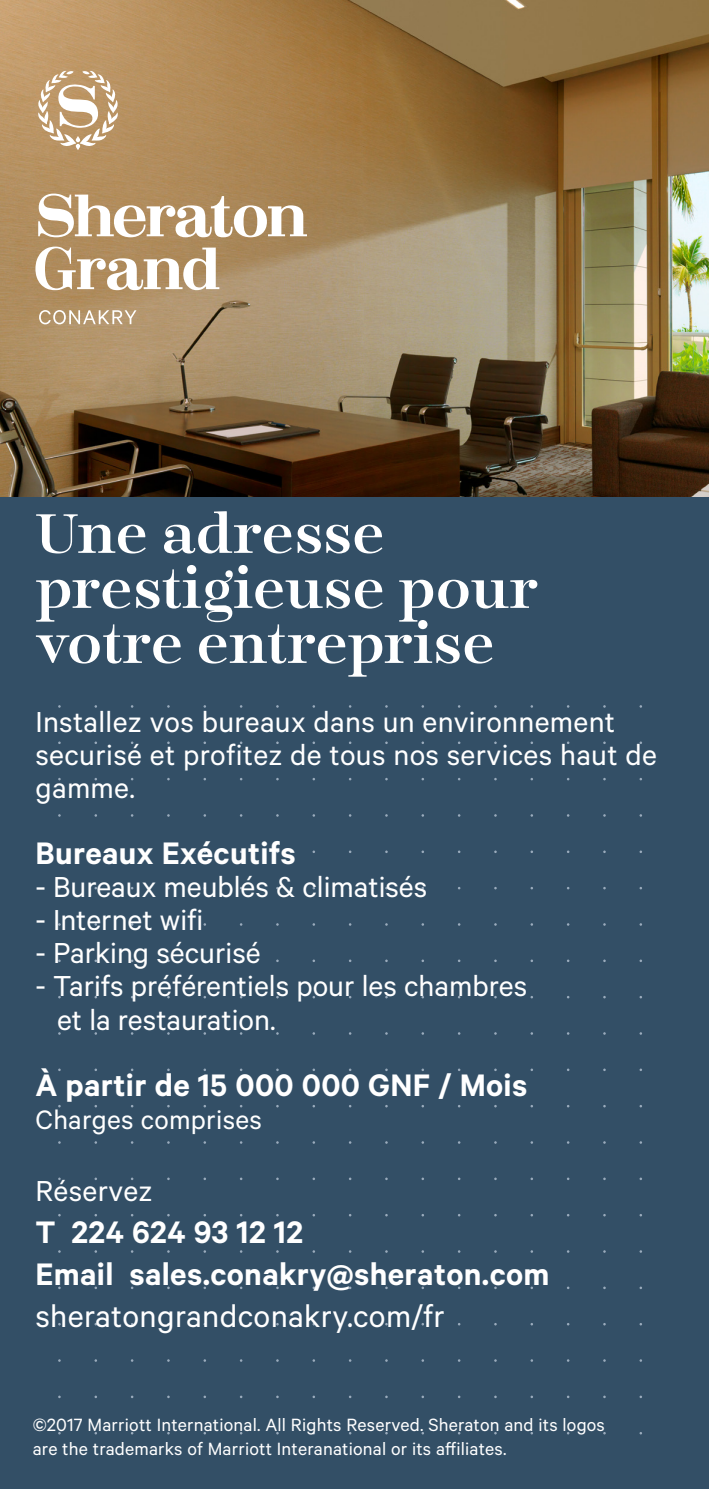
<style>
.page{position:relative;width:709px;height:1489px;background:#fff}
.page>*{position:absolute;margin:0;border:0;box-sizing:border-box;transform-origin:0 0}
.t1{font:55px/55px "Encorpada Sheraton";letter-spacing:.005em;color:#fff}
.t2{font:600 35px "Calibre";letter-spacing:.01em;color:#fff}
.t3{font:35px "Calibre";letter-spacing:.01em;color:#fff}
.t4{font:32.5px/33px "Calibre";color:#fff}
.t5{font:30px "Calibre";letter-spacing:.01em;color:#fff}
.t6{font:20px/24px "Calibre";letter-spacing:.01em;color:#fff}
</style>
<div class="page">
<div style="left:0;top:0;width:709px;height:1488px;background:#334f66"></div>
<img style="left:0;top:0;width:709px;height:496px">
<svg style="left:39px;top:310px;width:97px;height:14px"></svg>
<svg style="left:38px;top:193px;width:107px;height:44px;background:#d0ba9e"></svg>
<svg style="left:147px;top:196px;width:120px;height:41px;background:#ccb79b"></svg>
<svg style="left:268px;top:205px;width:39px;height:31px"></svg>
<svg style="left:38px;top:71px;width:80px;height:79px;background:#ceb290"></svg>
<svg style="left:35px;top:246px;width:108px;height:44px;background:#cab394"></svg>
<svg style="left:144px;top:247px;width:75px;height:43px;background:#cfbba1"></svg>
<p class="t1" style="left:35px;top:506px;width:504px">Une adresse prestigieuse pour votre entreprise</p>
<p class="t4" style="left:35px;top:704px;width:623px">Installez vos bureaux dans un environnement securisé et profitez de tous nos services haut de gamme.</p>
<p class="t2" style="left:35px;top:832px;width:262px">Bureaux Exécutifs</p>
<p class="t4" style="left:35px;top:869px;width:393px">- Bureaux meublés &amp; climatisés</p>
<p class="t4" style="left:35px;top:902px;width:169px">- Internet wifi</p>
<p class="t4" style="left:35px;top:935px;width:227px">- Parking sécurisé</p>
<p class="t4" style="left:35px;top:968px;width:493px">- Tarifs préférentiels pour les chambres</p>
<p class="t4" style="left:57px;top:1001px;width:220px">et la restauration.</p>
<p class="t2" style="left:35px;top:1063px;width:493px">À partir de 15 000 000 GNF / Mois</p>
<p class="t5" style="left:35px;top:1101px;width:228px">Charges comprises</p>
<p class="t4" style="left:35px;top:1172px;width:119px">Réservez</p>
<p class="t2" style="left:35px;top:1210px;width:269px">T 224 624 93 12 12</p>
<p class="t2" style="left:35px;top:1252px;width:515px">Email sales.conakry@sheraton.com</p>
<p class="t3" style="left:35px;top:1295px;width:411px">sheratongrandconakry.com/fr</p>
<p class="t6" style="left:33px;top:1411px;width:573px">©2017 Marriott International. All Rights Reserved. Sheraton and its logos are the trademarks of Marriott Interanational or its affiliates.</p>
</div>
